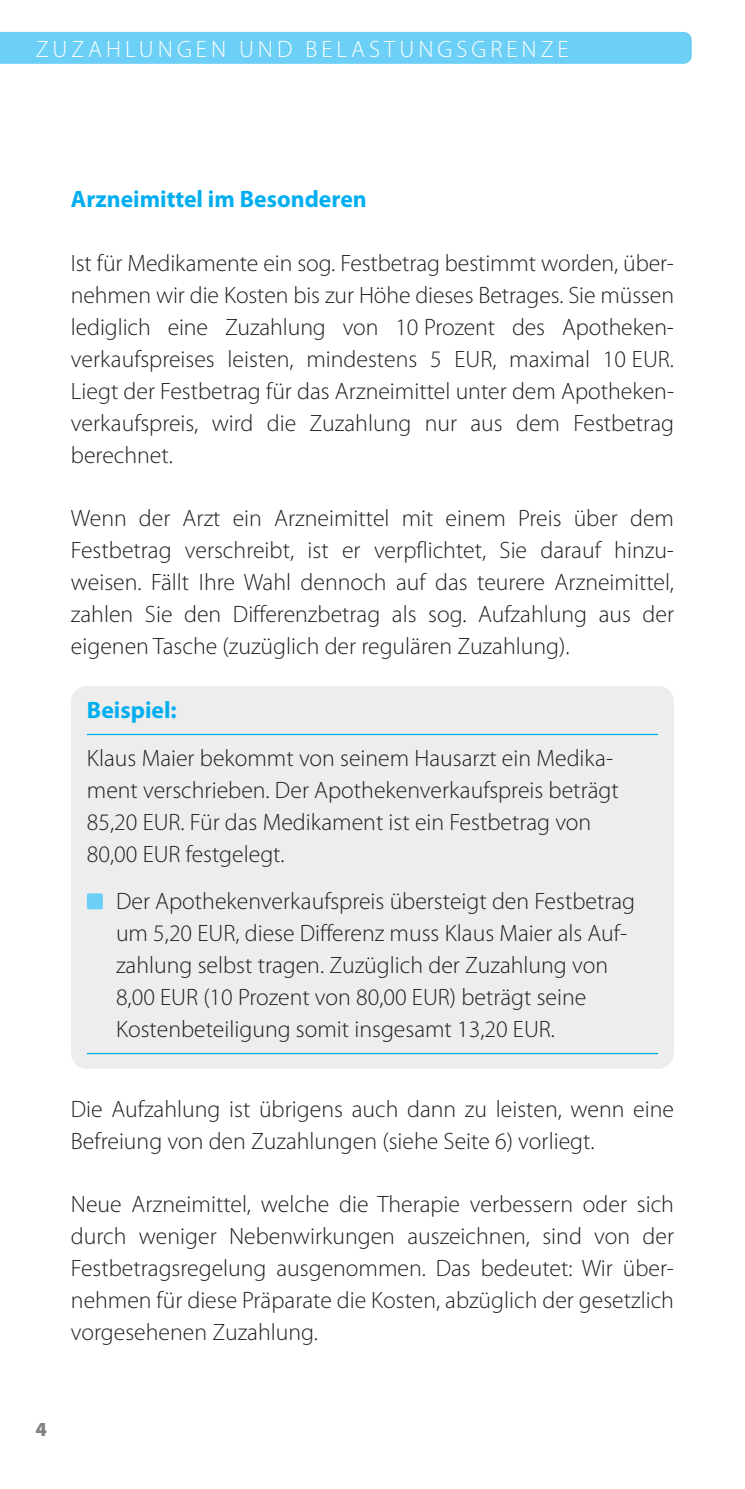
<style>
.page{position:relative;width:745px;height:1489px;background:#fff}
.page>*{position:absolute;margin:0;border:0;box-sizing:border-box;transform-origin:0 0}
.t1{font:300 23.75px/32px "Myriad Pro";color:#231f20;text-align:justify}
.t2{font:700 23.75px "Myriad Pro";color:#00aeef}
.t3{font:300 23.75px "Myriad Pro";letter-spacing:.17em;color:#fff}
.t4{font:900 20px "Myriad Pro";color:#808285}
</style>
<div class="page">
<div style="left:0;top:32px;width:691px;height:32px;background:#6bcff6"></div>
<div style="left:71px;top:686px;width:602px;height:382px;background:#ecedec;border-radius:16px"></div>
<hr style="left:87px;top:733px;width:570px;height:2px;background:#00aeef">
<hr style="left:87px;top:1052px;width:570px;height:2px;background:#00aeef">
<div style="left:87px;top:893px;width:16px;height:16px;background:#6bcff6;border-radius:2px"></div>
<p class="t3" style="left:36px;top:36px;width:534px">ZUZAHLUNGEN UND BELASTUNGSGRENZE</p>
<p class="t2" style="left:71px;top:186px;width:297px">Arzneimittel im Besonderen</p>
<p class="t1" style="left:71px;top:248px;width:604px">Ist für Medikamente ein sog. Festbetrag bestimmt worden, über&shy;nehmen wir die Kosten bis zur Höhe dieses Betrages. Sie müssen lediglich eine Zuzahlung von 10 Prozent des Apotheken&shy;verkaufspreises leisten, mindestens 5 EUR, maximal 10 EUR.<br>Liegt der Festbetrag für das Arzneimittel unter dem Apotheken&shy;verkaufspreis, wird die Zuzahlung nur aus dem Festbetrag berechnet.</p>
<p class="t1" style="left:71px;top:503px;width:604px">Wenn der Arzt ein Arzneimittel mit einem Preis über dem Festbetrag verschreibt, ist er verpflichtet, Sie darauf hinzu&shy;weisen. Fällt Ihre Wahl dennoch auf das teurere Arzneimittel, zahlen Sie den Differenzbetrag als sog. Aufzahlung aus der eigenen Tasche (zuzüglich der regulären Zuzahlung).</p>
<p class="t2" style="left:87px;top:696px;width:91px">Beispiel:</p>
<p class="t1" style="left:87px;top:742px;width:533px;text-align:left">Klaus Maier bekommt von seinem Hausarzt ein Medika&shy;ment verschrieben. Der Apothekenverkaufspreis beträgt 85,20 EUR. Für das Medikament ist ein Festbetrag von 80,00 EUR festgelegt.</p>
<p class="t1" style="left:116px;top:885px;width:520px;text-align:left">Der Apothekenverkaufspreis übersteigt den Festbetrag um 5,20 EUR, diese Differenz muss Klaus Maier als Auf&shy;zahlung selbst tragen. Zuzüglich der Zuzahlung von 8,00 EUR (10 Prozent von 80,00 EUR) beträgt seine Kostenbeteiligung somit insgesamt 13,20 EUR.</p>
<p class="t1" style="left:71px;top:1093px;width:604px">Die Aufzahlung ist übrigens auch dann zu leisten, wenn eine<br>Befreiung von den Zuzahlungen (siehe Seite 6) vorliegt.</p>
<p class="t1" style="left:71px;top:1188px;width:604px">Neue Arzneimittel, welche die Therapie verbessern oder sich durch weniger Nebenwirkungen auszeichnen, sind von der Festbetragsregelung ausgenommen. Das bedeutet: Wir über&shy;nehmen für diese Präparate die Kosten, abzüglich der gesetzlich vorgesehenen Zuzahlung.</p>
<p class="t4" style="left:35px;top:1417px;width:13px">4</p>
</div>
